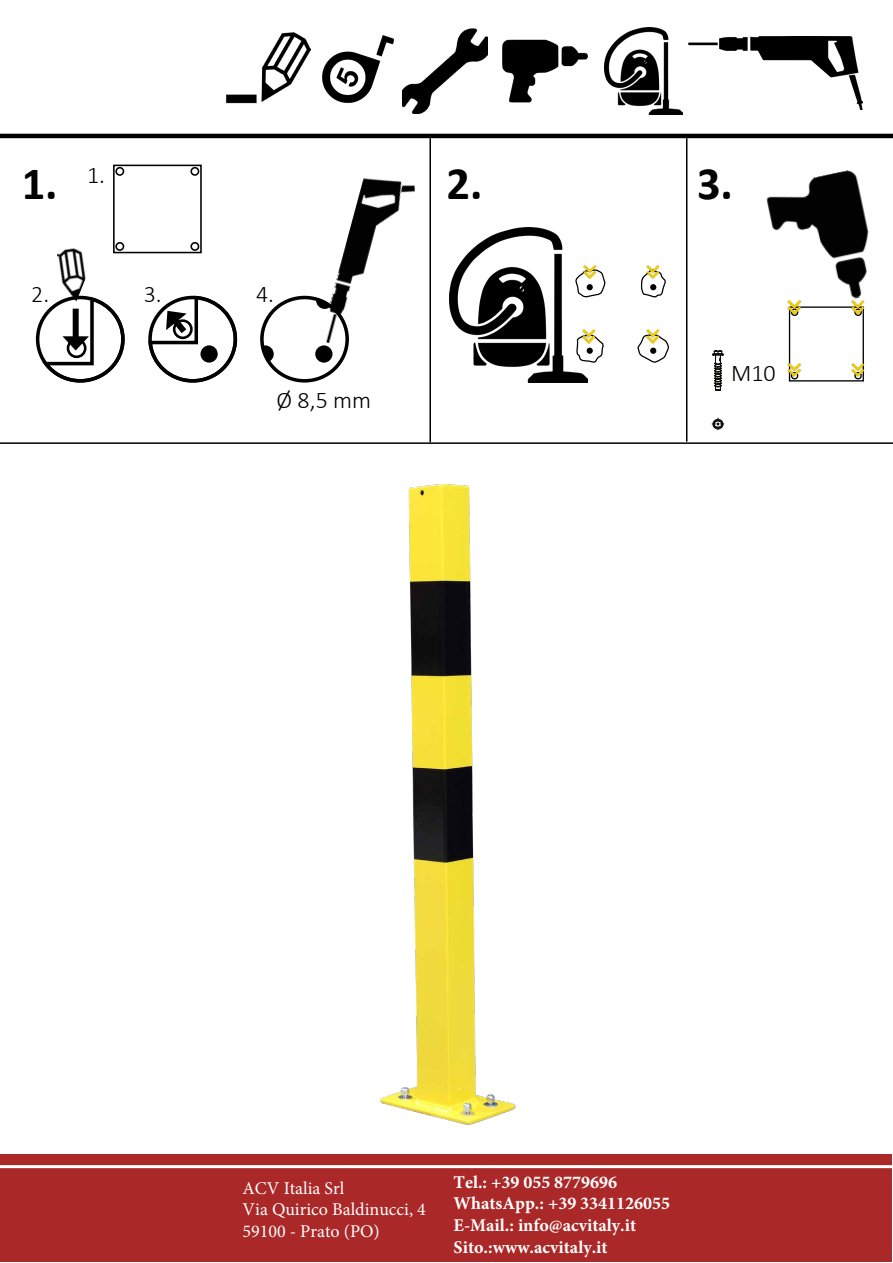
<style>
.page{position:relative;width:893px;height:1263px;background:#fff}
.page>*{position:absolute;margin:0;border:0;box-sizing:border-box;transform-origin:0 0}
.t1{font:700 46.5px "Calibri";color:#000}
.t2{font:300 24px "Calibri";color:#000}
.t3{font:700 18px/21.8px "Minion Pro";color:#fff}
.t4{font:18px/21.8px "Minion Pro";color:#fff}
</style>
<div class="page">
<div style="left:1px;top:1154px;width:891px;height:108px;background:#aa2928"></div>
<hr style="left:0;top:1165px;width:892px;height:3px;background:#fff">
<img style="left:766px;top:170px;width:103px;height:146px">
<div style="left:789px;top:306px;width:75px;height:75px;border:1px solid #000"></div>
<div style="left:791px;top:308px;width:7px;height:8px;border:1px solid #000;border-radius:50%"></div>
<div style="left:854px;top:308px;width:8px;height:8px;border:1px solid #000;border-radius:50%"></div>
<div style="left:791px;top:372px;width:7px;height:7px;border:1px solid #000;border-radius:50%"></div>
<div style="left:854px;top:372px;width:8px;height:7px;border:1px solid #000;border-radius:50%"></div>
<img style="left:851px;top:301px;width:14px;height:13px">
<svg style="left:788px;top:301px;width:13px;height:13px"></svg>
<img style="left:851px;top:363px;width:14px;height:14px">
<img style="left:788px;top:363px;width:13px;height:14px">
<hr style="left:429px;top:138px;width:2px;height:304px;background:#000">
<hr style="left:686px;top:138px;width:1px;height:304px;background:#000">
<img style="left:449px;top:227px;width:139px;height:156px">
<svg style="left:640px;top:265px;width:26px;height:33px"></svg>
<svg style="left:574px;top:265px;width:32px;height:33px"></svg>
<svg style="left:637px;top:330px;width:32px;height:33px"></svg>
<svg style="left:576px;top:330px;width:28px;height:33px"></svg>
<svg style="left:712px;top:350px;width:12px;height:80px"></svg>
<div style="left:113px;top:165px;width:89px;height:88px;border:2px solid #000"></div>
<div style="left:115px;top:167px;width:9px;height:9px;border:2px solid #000;border-radius:50%"></div>
<div style="left:190px;top:167px;width:9px;height:9px;border:2px solid #000;border-radius:50%"></div>
<div style="left:115px;top:242px;width:9px;height:9px;border:2px solid #000;border-radius:50%"></div>
<div style="left:190px;top:242px;width:9px;height:9px;border:2px solid #000;border-radius:50%"></div>
<svg style="left:316px;top:298px;width:4px;height:10px"></svg>
<svg style="left:262px;top:345px;width:12px;height:17px"></svg>
<div style="left:260px;top:296px;width:89px;height:87px;border:4px solid #000;border-radius:50%"></div>
<img style="left:320px;top:166px;width:110px;height:194px">
<div style="left:315px;top:345px;width:17px;height:18px;background:#000;border-radius:50%"></div>
<img style="left:57px;top:248px;width:29px;height:46px">
<svg style="left:39px;top:294px;width:86px;height:89px"></svg>
<svg style="left:148px;top:295px;width:90px;height:88px"></svg>
<hr style="left:0;top:442px;width:893px;height:2px;background:#000">
<svg style="left:0;top:28px;width:893px;height:110px"></svg>
<img style="left:503px;top:29px;width:85px;height:84px">
<img style="left:402px;top:29px;width:85px;height:84px">
<img style="left:226px;top:28px;width:85px;height:82px">
<img style="left:688px;top:37px;width:174px;height:73px">
<img style="left:604px;top:27px;width:78px;height:87px">
<img style="left:322px;top:33px;width:71px;height:71px">
<img style="left:380px;top:484px;width:136px;height:641px">
<h2 class="t2" style="left:87px;top:160px;width:20px">1.</h2>
<h1 class="t1" style="left:22px;top:151px;width:37px">1.</h1>
<h1 class="t1" style="left:446px;top:151px;width:37px">2.</h1>
<h1 class="t1" style="left:697px;top:151px;width:37px">3.</h1>
<h2 class="t2" style="left:31px;top:279px;width:20px">2.</h2>
<h2 class="t2" style="left:144px;top:279px;width:20px">3.</h2>
<h2 class="t2" style="left:256px;top:279px;width:20px">4.</h2>
<h2 class="t2" style="left:276px;top:385px;width:96px">Ø 8,5 mm</h2>
<h2 class="t2" style="left:731px;top:358px;width:46px">M10</h2>
<p class="t4" style="left:243px;top:1176px;width:185px">ACV Italia Srl<br>Via Quirico Baldinucci, 4<br>59100 - Prato (PO)</p>
<p class="t3" style="left:454px;top:1171px;width:218px">Tel.: +39 055 8779696<br>WhatsApp.: +39 3341126055<br>E-Mail.: info@acvitaly.it<br>Sito.:www.acvitaly.it</p>
</div>
